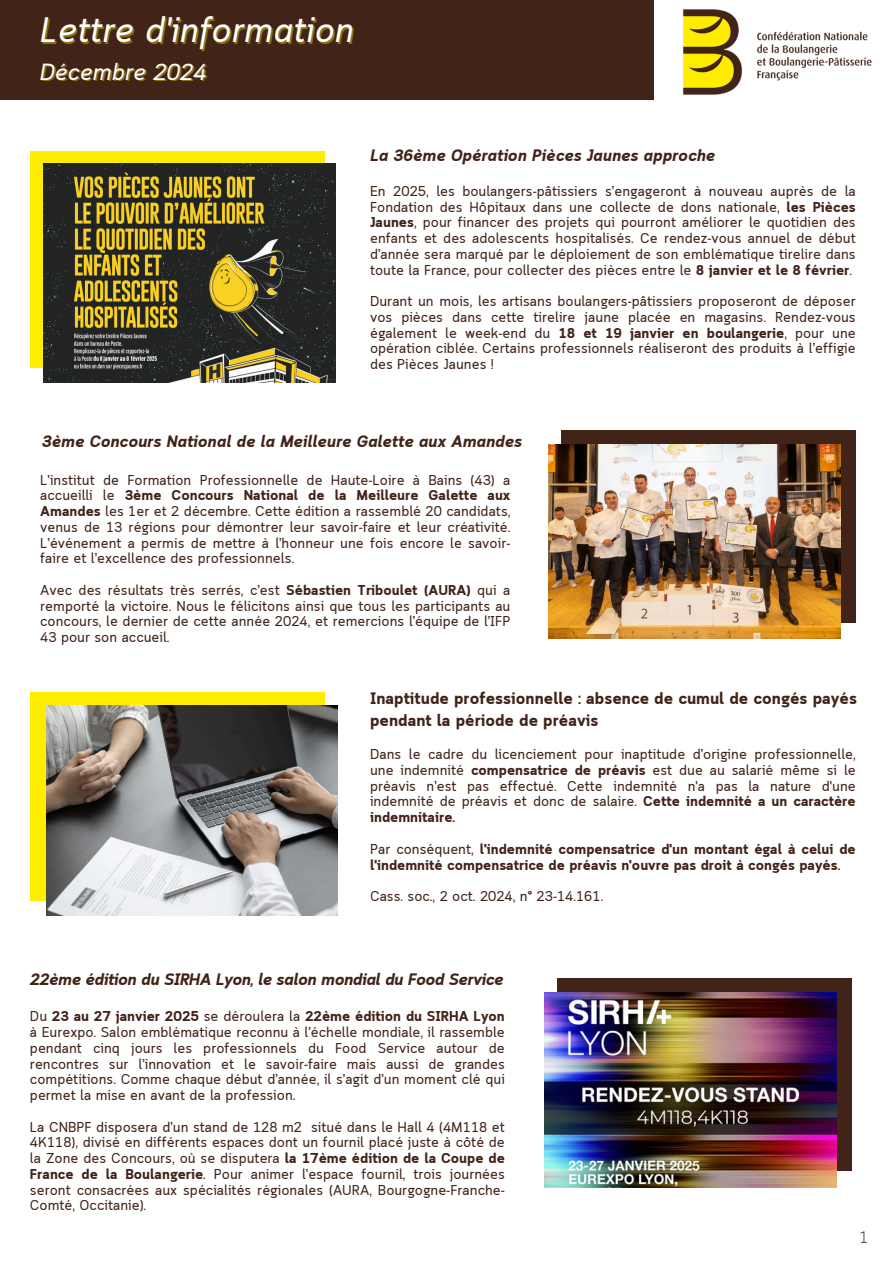
<style>
.page{position:relative;width:894px;height:1264px;background:#fff}
.page>*{position:absolute;margin:0;border:0;box-sizing:border-box;transform-origin:0 0}
.t1{font:italic 35.25px "Cloud";color:#fff}
.t2{font:italic 23.25px "Cloud";color:#fff}
.t3{font:italic 700 16.5px "Cloud";color:#412318}
.t4{font:700 16.5px/22.5px "Cloud";color:#412318}
.t5{font:italic 700 16.5px "Cloud";letter-spacing:-.02em;color:#412318}
.t6{font:300 16.5px "Cloud";color:#412318}
.t7{font:14.25px/15.8px "Cloud";color:#412318;text-align:justify}
.t8{font:700 14.25px/15.8px "Cloud";color:#412318}
.s1{font-weight:700}
.s2{font-weight:400}
</style>
<div class="page">
<div style="left:0;top:0;width:653px;height:99px;background:#412318"></div>
<img style="left:682px;top:9px;width:190px;height:86px">
<div style="left:30px;top:151px;width:294px;height:217px;background:#ffed00"></div>
<img style="left:44px;top:163px;width:291px;height:219px">
<div style="left:30px;top:692px;width:294px;height:208px;background:#ffed00"></div>
<img style="left:46px;top:705px;width:292px;height:210px">
<div style="left:561px;top:430px;width:294px;height:192px;background:#412318"></div>
<img style="left:548px;top:444px;width:292px;height:195px">
<div style="left:556px;top:978px;width:295px;height:192px;background:#412318"></div>
<img style="left:544px;top:992px;width:292px;height:195px">
<p class="t1" style="left:39px;top:10px;width:316px">Lettre d'information</p>
<h2 class="t2" style="left:39px;top:58px;width:168px">Décembre 2024</h2>
<p class="t3" style="left:370px;top:146px;width:346px">La 36ème Opération Pièces Jaunes approche</p>
<p class="t7" style="left:370px;top:184px;width:487px">En 2025, les boulangers-pâtissiers s’engageront à nouveau auprès de la Fondation des Hôpitaux dans une collecte de dons nationale, <span class="s1">les Pièces Jaunes</span>, pour financer des projets qui pourront améliorer le quotidien des enfants et des adolescents hospitalisés. Ce rendez-vous annuel de début d’année sera marqué par le déploiement de son emblématique tirelire dans toute la France, pour collecter des pièces entre le <span class="s1">8 janvier et le 8 février</span>.</p>
<h2 class="t7" style="left:370px;top:295px;width:487px">Durant un mois, les artisans boulangers-pâtissiers proposeront de déposer vos pièces dans cette tirelire jaune placée en magasins. Rendez-vous également le week-end du <span class="s1">18 et 19 janvier en boulangerie</span>, pour une opération ciblée. Certains professionnels réaliseront des produits à l’effigie des Pièces Jaunes !</h2>
<p class="t3" style="left:42px;top:431px;width:481px">3ème Concours National de la Meilleure Galette aux Amandes</p>
<p class="t7" style="left:40px;top:473px;width:471px">L’institut de Formation Professionnelle de Haute-Loire à Bains (43) a accueilli le <span class="s1">3ème Concours National de la Meilleure Galette aux Amandes</span> les 1er et 2 décembre. Cette édition a rassemblé 20 candidats, venus de 13 régions pour démontrer leur savoir-faire et leur créativité.<br>L’événement a permis de mettre à l’honneur une fois encore le savoir&shy;faire et l’excellence des professionnels.</p>
<p class="t7" style="left:40px;top:583px;width:471px">Avec des résultats très serrés, c’est <span class="s1">Sébastien Triboulet (AURA)</span> qui a remporté la victoire. Nous le félicitons ainsi que tous les participants au concours, le dernier de cette année 2024, et remercions l’équipe de l’IFP 43 pour son accueil.</p>
<p class="t4" style="left:370px;top:688px;width:488px">Inaptitude professionnelle : absence de cumul de congés payés pendant la période de préavis</p>
<p class="t7" style="left:370px;top:747px;width:487px">Dans le cadre du licenciement pour inaptitude d’origine professionnelle, une indemnité <span class="s1">compensatrice de préavis</span> est due au salarié même si le préavis n’est pas effectué. Cette indemnité n'a pas la nature d'une indemnité de préavis et donc de salaire. <span class="s1">Cette indemnité a un caractère indemnitaire.</span></p>
<h2 class="t8" style="left:370px;top:842px;width:487px"><span class="s2">Par conséquent,</span> l'indemnité compensatrice d'un montant égal à celui de l'indemnité compensatrice de préavis n'ouvre pas droit à congés payés.</h2>
<p class="t7" style="left:370px;top:889px;width:235px">Cass. soc., 2 oct. 2024, n° 23-14.161.</p>
<h1 class="t5" style="left:30px;top:970px;width:475px">22ème édition du SIRHA Lyon, le salon mondial du Food Service</h1>
<p class="t7" style="left:30px;top:1009px;width:476px">Du <span class="s1">23 au 27 janvier 2025</span> se déroulera la <span class="s1">22ème édition du SIRHA Lyon </span>à Eurexpo. Salon emblématique reconnu à l’échelle mondiale, il rassemble pendant cinq jours les professionnels du Food Service autour de rencontres sur l’innovation et le savoir-faire mais aussi de grandes compétitions. Comme chaque début d’année, il s’agit d’un moment clé qui permet la mise en avant de la profession.</p>
<h2 class="t7" style="left:30px;top:1120px;width:476px">La CNBPF disposera d’un stand de 128 m2 situé dans le Hall 4 (4M118 et 4K118), divisé en différents espaces dont un fournil placé juste à côté de la Zone des Concours, où se disputera <span class="s1">la 17ème édition de la Coupe de France de la Boulangerie</span>. Pour animer l’espace fournil, trois journées seront consacrées aux spécialités régionales (AURA, Bourgogne-Franche-Comté, Occitanie).</h2>
<p class="t6" style="left:859px;top:1227px;width:11px">1</p>
</div>
